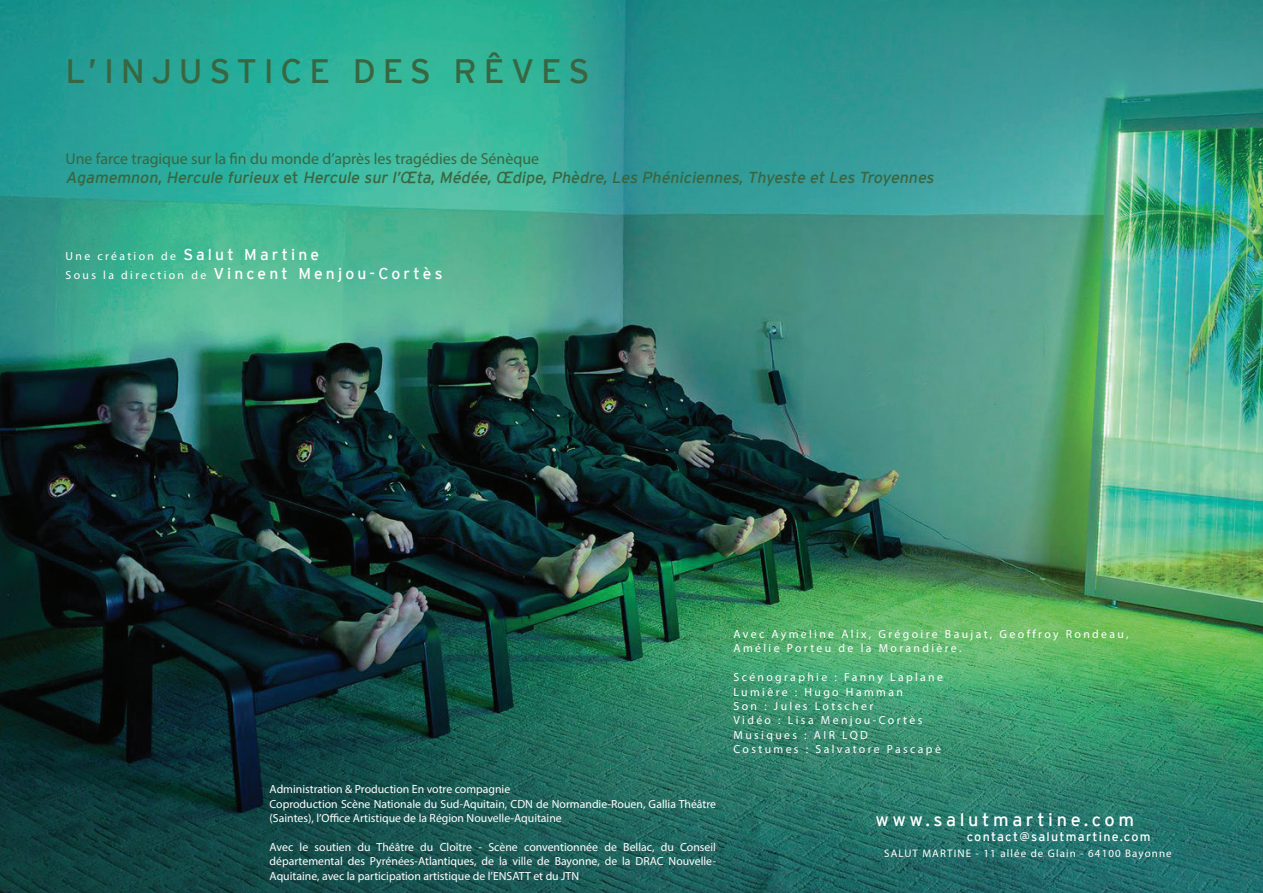
<style>
.page{position:relative;width:1263px;height:893px;background:#fff}
.page>*{position:absolute;margin:0;border:0;box-sizing:border-box;transform-origin:0 0}
.t1{font:33.75px "Interstate";letter-spacing:.2em;color:#386640}
.t2{font:18.15px "Interstate";letter-spacing:.2em;color:#fff}
.t3{font:italic 15.9px "Interstate";color:#386640}
.t4{font:15.9px "Myriad Pro";color:#386640}
.t5{font:15.75px "Interstate";letter-spacing:.2em;color:#fff}
.t6{font:12.45px "Interstate";letter-spacing:.1em;color:#fff}
.t7{font:11.7px/14.4px "Myriad Pro";letter-spacing:.2em;color:#fff}
.t8{font:11.7px/14.4px "Myriad Pro";letter-spacing:.025em;color:#fff;text-align:justify}
.t9{font:11.7px/14.4px "Myriad Pro";color:#fff}
.t10{font:10.95px "Myriad Pro";letter-spacing:.1em;color:#fff}
.s1{font-style:normal}
.s2{font-family:"Interstate";font-size:15.75px}
.s3{font-family:"Myriad Pro";font-size:11.7px}
</style>
<div class="page">
<img style="left:0;top:0;width:1263px;height:893px">
<h1 class="t1" style="left:65px;top:52px;width:525px">L’INJUSTICE DES RÊVES</h1>
<h3 class="t4" style="left:65px;top:149px;width:475px">Une farce tragique sur la fin du monde d’après les tragédies de Sénèque</h3>
<h3 class="t3" style="left:65px;top:168px;width:873px">Agamemnon, Hercule furieux <span class="s1">e t</span> Hercule sur l’Œta, Médée, Œdipe, Phèdre, Les Phéniciennes, Thyeste et Les Troyennes</h3>
<p class="t7" style="left:65px;top:249px;width:255px">Une création de <span class="s2">Salut Martine</span></p>
<h3 class="t5" style="left:65px;top:264px;width:379px"><span class="s3">Sous la direction de</span> Vincent Menjou-Cortès</h3>
<p class="t9" style="left:270px;top:782px;width:448px">Administration &amp; Production En votre compagnie<br>Coproduction Scène Nationale du Sud-Aquitain, CDN de Normandie-Rouen, Gallia Théâtre (Saintes), l’Office Artistique de la Région Nouvelle-Aquitaine</p>
<p class="t8" style="left:270px;top:840px;width:448px">Avec le soutien du Théâtre du Cloître - Scène conventionnée de Bellac, du Conseil départemental des Pyrénées-Atlantiques, de la ville de Bayonne, de la DRAC Nouvelle-Aquitaine, avec la participation artistique de l’ENSATT et du JTN</p>
<p class="t7" style="left:733px;top:627px;width:397px">Avec Aymeline Alix, Grégoire Baujat, Geoffroy Rondeau,<br>Amélie Porteu de la Morandière.</p>
<p class="t7" style="left:733px;top:670px;width:211px">Scénographie : Fanny Laplane<br>Lumière : Hugo Hamman<br>Son : Jules Lotscher<br>Vidéo : Lisa Menjou-Cortès<br>Musiques : AIR LQD<br>Costumes : Salvatore Pascapè</p>
<h2 class="t2" style="left:875px;top:809px;width:260px">www.salutmartine.com</h2>
<p class="t6" style="left:967px;top:830px;width:185px">contact@salutmartine.com</p>
<p class="t10" style="left:884px;top:847px;width:289px">SALUT MARTINE - 11 allée de Glain - 64100 Bayonne</p>
</div>
